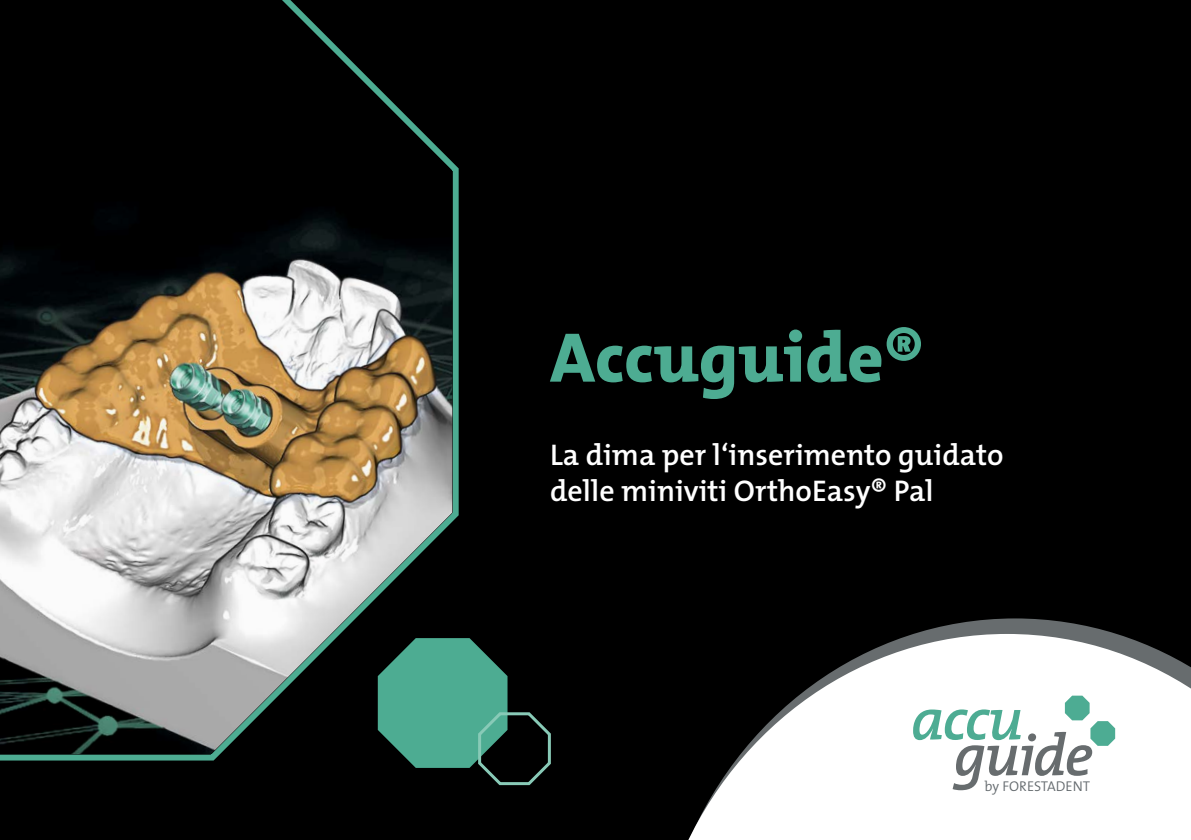
<style>
.page{position:relative;width:1191px;height:840px;background:#fff}
.page>*{position:absolute;margin:0;border:0;box-sizing:border-box;transform-origin:0 0}
.t1{font:800 70.8px "The Mix B W8";color:#4dac92}
.t2{font:600 30px/36px "The Mix";color:#fff}
.t3{font:300 14.2px "The Mix";color:#646a6e}
</style>
<div class="page">
<div style="left:0;top:0;width:1191px;height:839px;background:#000"></div>
<svg style="left:917px;top:618px;width:196px;height:15px;fill:#676c6e"></svg>
<svg style="left:689px;top:633px;width:502px;height:206px;fill:#fff"></svg>
<svg style="left:913px;top:695px;width:202px;height:94px;background:#d3e1de"></svg>
<svg style="left:0;top:162px;width:459px;height:599px"></svg>
<img style="left:0;top:0;width:452px;height:753px">
<svg style="left:378px;top:637px;width:173px;height:149px"></svg>
<h1 class="t1" style="left:550px;top:312px;width:375px">Accuguide®</h1>
<p class="t2" style="left:550px;top:437px;width:455px">La dima per l‘inserimento guidato delle miniviti OrthoEasy® Pal</p>
<p class="t3" style="left:984px;top:776px;width:107px">by FORESTADENT</p>
</div>
